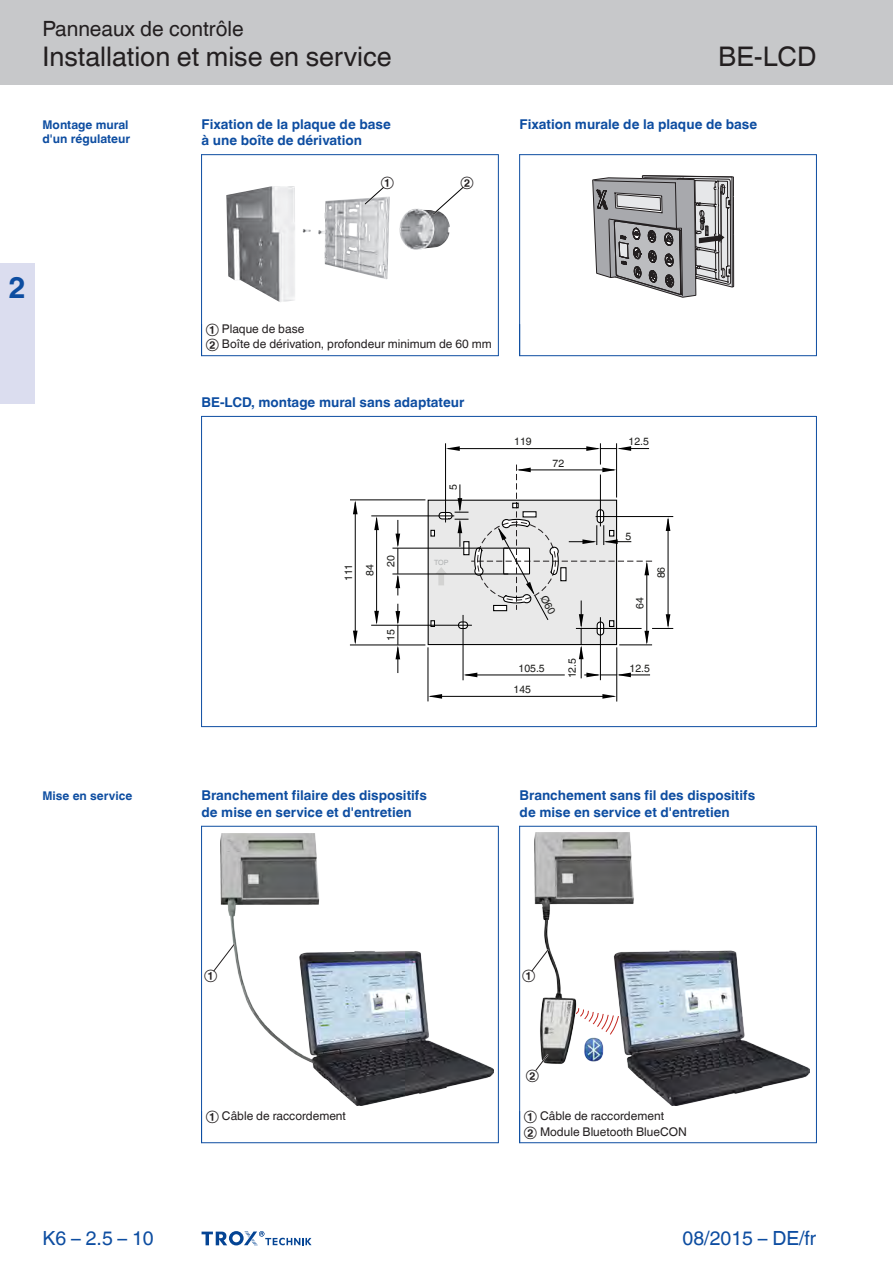
<style>
.page{position:relative;width:893px;height:1263px;background:#fff}
.page>*{position:absolute;margin:0;border:0;box-sizing:border-box;transform-origin:0 0}
.t1{font:700 30px "TROX Helvetica";color:#0d4da1}
.t2{font:27px "TROX Helvetica";color:#231f20}
.t3{font:21px "TROX Helvetica";color:#231f20}
.t4{font:19.5px "TROX Helvetica";color:#0d4da1}
.t5{font:700 13.5px/16.2px "TROX Helvetica";color:#0d4da1}
.t6{font:12px/15.8px "TROX Helvetica";color:#231f20}
.t7{font:700 12px/14.4px "TROX Helvetica";color:#0d4da1}
.t8{font:10.5px "TROX Helvetica";color:#1d1d1b}
.t9{font:7.2px "TROX Helvetica";color:#b0b2b3}
</style>
<div class="page">
<div style="left:0;top:0;width:893px;height:85px;background:#c7c8ca"></div>
<div style="left:0;top:264px;width:34px;height:140px;background:#dbddef"></div>
<svg style="left:202px;top:1231px;width:110px;height:15px"></svg>
<hr style="left:350px;top:500px;width:75px;height:1px;background:#000">
<hr style="left:350px;top:645px;width:75px;height:1px;background:#000">
<hr style="left:355px;top:502px;width:1px;height:141px;background:#000">
<svg style="left:353px;top:500px;width:5px;height:14px"></svg>
<svg style="left:353px;top:631px;width:5px;height:14px"></svg>
<svg style="left:395px;top:604px;width:5px;height:69px"></svg>
<hr style="left:616px;top:647px;width:1px;height:54px;background:#000">
<hr style="left:428px;top:647px;width:1px;height:54px;background:#000">
<hr style="left:430px;top:696px;width:184px;height:1px;background:#000">
<svg style="left:602px;top:694px;width:14px;height:5px"></svg>
<svg style="left:428px;top:694px;width:14px;height:5px"></svg>
<hr style="left:371px;top:625px;width:101px;height:1px;background:#000">
<hr style="left:371px;top:516px;width:83px;height:1px;background:#000">
<hr style="left:392px;top:548px;width:116px;height:1px;background:#000">
<hr style="left:376px;top:518px;width:1px;height:105px;background:#000">
<svg style="left:374px;top:516px;width:5px;height:14px"></svg>
<svg style="left:374px;top:611px;width:5px;height:14px"></svg>
<hr style="left:392px;top:574px;width:116px;height:1px;background:#000">
<hr style="left:600px;top:617px;width:1px;height:63px;background:#000">
<hr style="left:463px;top:615px;width:1px;height:65px;background:#000">
<hr style="left:465px;top:675px;width:100px;height:1px;background:#000">
<svg style="left:463px;top:673px;width:14px;height:4px"></svg>
<hr style="left:619px;top:675px;width:31px;height:1px;background:#000">
<hr style="left:581px;top:647px;width:1px;height:31px;background:#000">
<svg style="left:395px;top:520px;width:5px;height:75px"></svg>
<svg style="left:584px;top:673px;width:47px;height:4px"></svg>
<hr style="left:201px;top:416px;width:1px;height:311px;background:#0d4da1">
<hr style="left:816px;top:416px;width:1px;height:311px;background:#0d4da1">
<hr style="left:201px;top:416px;width:615px;height:1px;background:#0d4da1">
<hr style="left:201px;top:726px;width:615px;height:1px;background:#0d4da1">
<img style="left:226px;top:186px;width:224px;height:116px">
<svg style="left:363px;top:186px;width:23px;height:20px"></svg>
<svg style="left:431px;top:186px;width:33px;height:30px"></svg>
<svg style="left:592px;top:155px;width:142px;height:143px"></svg>
<hr style="left:201px;top:154px;width:1px;height:202px;background:#0d4da1">
<hr style="left:498px;top:154px;width:1px;height:202px;background:#0d4da1">
<hr style="left:201px;top:154px;width:297px;height:1px;background:#0d4da1">
<hr style="left:201px;top:355px;width:297px;height:1px;background:#0d4da1">
<hr style="left:519px;top:154px;width:1px;height:202px;background:#0d4da1">
<hr style="left:816px;top:154px;width:1px;height:202px;background:#0d4da1">
<hr style="left:519px;top:154px;width:297px;height:1px;background:#0d4da1">
<hr style="left:519px;top:355px;width:297px;height:1px;background:#0d4da1">
<img style="left:220px;top:834px;width:273px;height:271px">
<svg style="left:213px;top:942px;width:23px;height:30px"></svg>
<img style="left:535px;top:832px;width:274px;height:274px">
<svg style="left:535px;top:1053px;width:15px;height:19px"></svg>
<svg style="left:531px;top:948px;width:19px;height:25px"></svg>
<hr style="left:201px;top:826px;width:1px;height:317px;background:#0d4da1">
<hr style="left:498px;top:826px;width:1px;height:317px;background:#0d4da1">
<hr style="left:201px;top:826px;width:297px;height:1px;background:#0d4da1">
<hr style="left:201px;top:1142px;width:297px;height:1px;background:#0d4da1">
<hr style="left:519px;top:826px;width:1px;height:317px;background:#0d4da1">
<hr style="left:816px;top:826px;width:1px;height:317px;background:#0d4da1">
<hr style="left:519px;top:826px;width:297px;height:1px;background:#0d4da1">
<hr style="left:519px;top:1142px;width:297px;height:1px;background:#0d4da1">
<svg style="left:430px;top:443px;width:243px;height:216px"></svg>
<h3 class="t3" style="left:43px;top:17px;width:203px">Panneaux de contrôle</h3>
<h2 class="t2" style="left:43px;top:41px;width:351px">Installation et mise en service</h2>
<p class="t7" style="left:43px;top:117px;width:89px">Montage mural d'un régulateur</p>
<p class="t5" style="left:202px;top:116px;width:191px">Fixation de la plaque de base à une boîte de dérivation</p>
<p class="t6" style="left:381px;top:174px;width:15px">①</p>
<p class="t6" style="left:460px;top:174px;width:15px">②</p>
<h2 class="t2" style="left:718px;top:41px;width:100px">BE-LCD</h2>
<p class="t5" style="left:520px;top:116px;width:239px">Fixation murale de la plaque de base</p>
<h1 class="t1" style="left:8px;top:270px;width:19px">2</h1>
<p class="t6" style="left:206px;top:321px;width:287px">① Plaque de base<br>② Boîte de dérivation, profondeur minimum de 60 mm</p>
<p class="t5" style="left:202px;top:394px;width:264px">BE-LCD, montage mural sans adaptateur</p>
<p class="t8" style="left:342px;top:581px;width:19px;rotate:-90deg">111</p>
<p class="t8" style="left:364px;top:576px;width:13px;rotate:-90deg">84</p>
<p class="t8" style="left:385px;top:567px;width:13px;rotate:-90deg">20</p>
<p class="t8" style="left:385px;top:641px;width:13px;rotate:-90deg">15</p>
<p class="t8" style="left:447px;top:490px;width:7px;rotate:-90deg">5</p>
<p class="t9" style="left:434px;top:559px;width:16px">TOP</p>
<p class="t8" style="left:514px;top:436px;width:19px">119</p>
<p class="t8" style="left:629px;top:436px;width:22px">12.5</p>
<p class="t8" style="left:553px;top:457px;width:13px">72</p>
<p class="t8" style="left:519px;top:662px;width:28px">105.5</p>
<p class="t8" style="left:513px;top:683px;width:19px">145</p>
<p class="t8" style="left:566px;top:678px;width:22px;rotate:-90deg">12.5</p>
<p class="t8" style="left:625px;top:530px;width:7px">5</p>
<p class="t8" style="left:634px;top:609px;width:13px;rotate:-90deg">64</p>
<p class="t8" style="left:655px;top:578px;width:13px;rotate:-90deg">86</p>
<p class="t8" style="left:630px;top:662px;width:22px">12.5</p>
<p class="t7" style="left:43px;top:789px;width:91px">Mise en service</p>
<p class="t5" style="left:202px;top:788px;width:227px">Branchement filaire des dispositifs de mise en service et d'entretien</p>
<p class="t5" style="left:520px;top:788px;width:237px">Branchement sans fil des dispositifs de mise en service et d'entretien</p>
<h3 class="t4" style="left:43px;top:1227px;width:113px">K6 – 2.5 – 10</h3>
<p class="t6" style="left:204px;top:967px;width:15px">①</p>
<p class="t6" style="left:206px;top:1108px;width:142px">① Câble de raccordement</p>
<p class="t6" style="left:522px;top:967px;width:15px">①</p>
<p class="t6" style="left:526px;top:1066px;width:15px">②</p>
<p class="t6" style="left:524px;top:1108px;width:164px">① Câble de raccordement<br>② Module Bluetooth BlueCON</p>
<h3 class="t4" style="left:683px;top:1227px;width:135px">08/2015 – DE/fr</h3>
</div>
